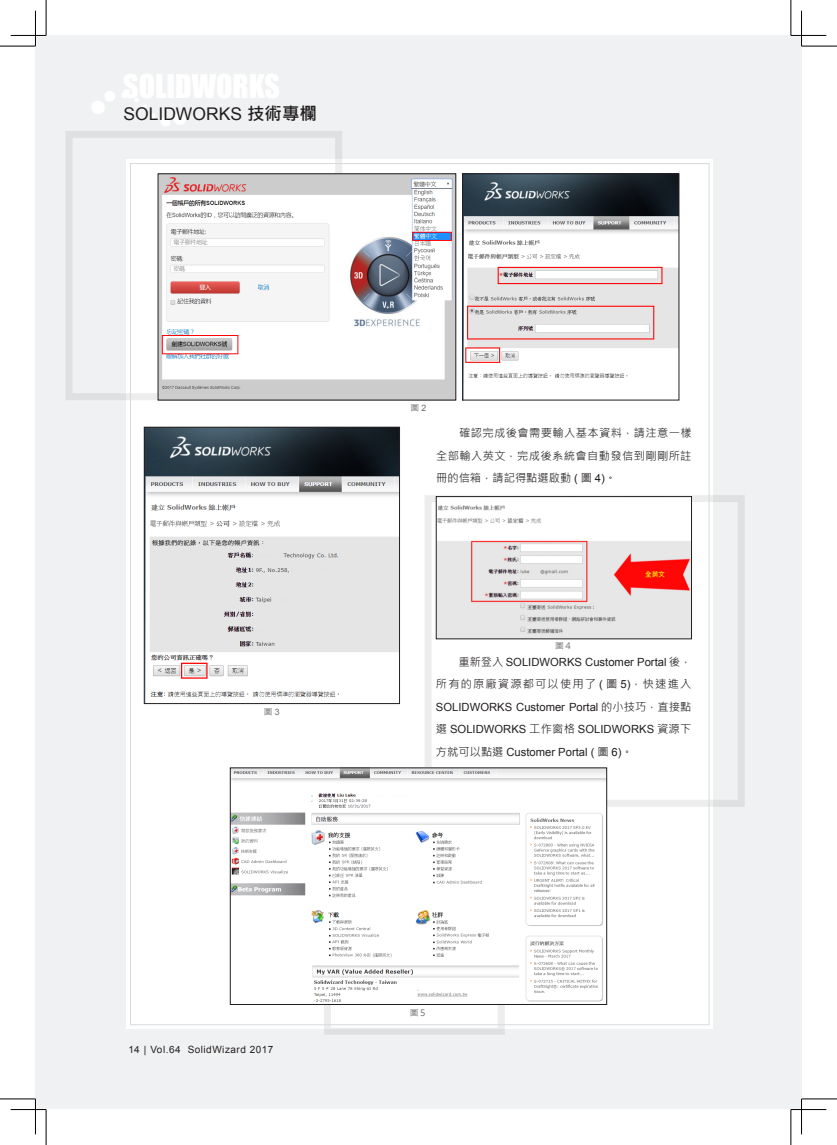
<style>
.page{position:relative;width:837px;height:1145px;background:#fff}
.page>*{position:absolute;margin:0;border:0;box-sizing:border-box;transform-origin:0 0}
.t1{font:17.5px "Arial";color:#231f20}
.t2{font:11.25px/22.5px "Arial";color:#231f20;text-align:justify}
.t3{font:11.25px/22.5px "Microsoft Jheng Hei";letter-spacing:.035em;color:#231f20;text-align:justify}
.t4{font:11.25px "Microsoft Jheng Hei";letter-spacing:.1em;color:#231f20}
.t5{font:10px "Arial";letter-spacing:.05em;color:#231f20}
.t6{font:8.75px "Microsoft Jheng Hei";color:#6c6d70}
.s1{font-family:"Microsoft Jheng Hei";font-weight:700}
.s2{font-family:"Arial"}
.s3{font-family:"Microsoft Jheng Hei"}
</style>
<div class="page">
<div style="left:790px;top:35px;width:11px;height:1074px;background:#f0f1f2"></div>
<div style="left:35px;top:35px;width:755px;height:1074px;background:#f0f1f2"></div>
<div style="left:121px;top:91px;width:7px;height:7px;background:#fff;border-radius:50%"></div>
<div style="left:104px;top:91px;width:11px;height:11px;background:#fff;border-radius:50%"></div>
<div style="left:91px;top:100px;width:14px;height:14px;background:#fff;border-radius:50%"></div>
<svg style="left:135px;top:98px;width:51px;height:28px"></svg>
<div style="left:126px;top:160px;width:587px;height:868px;background:#fff"></div>
<img style="left:160px;top:176px;width:293px;height:222px">
<img style="left:464px;top:176px;width:212px;height:202px">
<div style="left:462px;top:174px;width:216px;height:226px;border:1px solid #231f20"></div>
<img style="left:232px;top:769px;width:372px;height:233px">
<img style="left:146px;top:429px;width:251px;height:268px">
<div style="left:144px;top:427px;width:255px;height:276px;border:1px solid #231f20"></div>
<img style="left:438px;top:505px;width:251px;height:132px">
<div style="left:436px;top:496px;width:255px;height:143px;border:1px solid #231f20"></div>
<hr style="left:11px;top:1108px;width:35px;height:2px;background:#fff">
<hr style="left:790px;top:1108px;width:36px;height:2px;background:#fff">
<hr style="left:800px;top:11px;width:2px;height:35px;background:#fff">
<hr style="left:800px;top:1098px;width:2px;height:36px;background:#fff">
<hr style="left:0;top:46px;width:35px;height:1px;background:#000">
<hr style="left:801px;top:46px;width:35px;height:1px;background:#000">
<hr style="left:0;top:1098px;width:35px;height:1px;background:#000">
<hr style="left:801px;top:1098px;width:35px;height:1px;background:#000">
<hr style="left:46px;top:0;width:1px;height:35px;background:#000">
<hr style="left:46px;top:1109px;width:1px;height:35px;background:#000">
<hr style="left:790px;top:0;width:1px;height:35px;background:#000">
<hr style="left:790px;top:1109px;width:1px;height:35px;background:#000">
<hr style="left:11px;top:35px;width:35px;height:1px;background:#000">
<hr style="left:790px;top:35px;width:36px;height:1px;background:#000">
<hr style="left:11px;top:1109px;width:35px;height:1px;background:#000">
<hr style="left:790px;top:1109px;width:36px;height:1px;background:#000">
<hr style="left:35px;top:11px;width:1px;height:35px;background:#000">
<hr style="left:35px;top:1098px;width:1px;height:36px;background:#000">
<hr style="left:801px;top:11px;width:1px;height:35px;background:#000">
<hr style="left:801px;top:1098px;width:1px;height:36px;background:#000">
<h1 class="t1" style="left:123px;top:102px;width:195px">SOLIDWORKS <span class="s1">技術專欄</span></h1>
<p class="t6" style="left:264px;top:706px;width:17px">圖<span class="s2">3</span></p>
<p class="t5" style="left:128px;top:1043px;width:146px">14 | Vol.64 SolidWizard 2017</p>
<p class="t6" style="left:410px;top:402px;width:17px">圖<span class="s2">2</span></p>
<p class="t3" style="left:436px;top:422px;width:257px">　　確認完成後會需要輸入基本資料，請注意一樣全部輸入英文，完成後系統會自動發信到剛剛所註冊的信箱，請記得點選啟動 <span class="s2">(</span> 圖 <span class="s2">4)</span>。</p>
<p class="t6" style="left:555px;top:640px;width:19px">圖４</p>
<p class="t2" style="left:436px;top:650px;width:257px"><span class="s3">　　重新登入</span> SOLIDWORKS Customer Portal <span class="s3">後，</span></p>
<p class="t4" style="left:436px;top:677px;width:257px">所有的原廠資源都可以使用了 <span class="s2">(</span> 圖 <span class="s2">5)</span>，快速進入</p>
<p class="t2" style="left:436px;top:695px;width:257px">SOLIDWORKS Customer Portal <span class="s3">的小技巧，直接點選</span> SOLIDWORKS <span class="s3">工作窗格</span> SOLIDWORKS <span class="s3">資源下方就可以點選</span> Customer Portal ( <span class="s3">圖</span> 6)<span class="s3">。</span></p>
<p class="t6" style="left:409px;top:1007px;width:19px">圖５</p>
</div>
